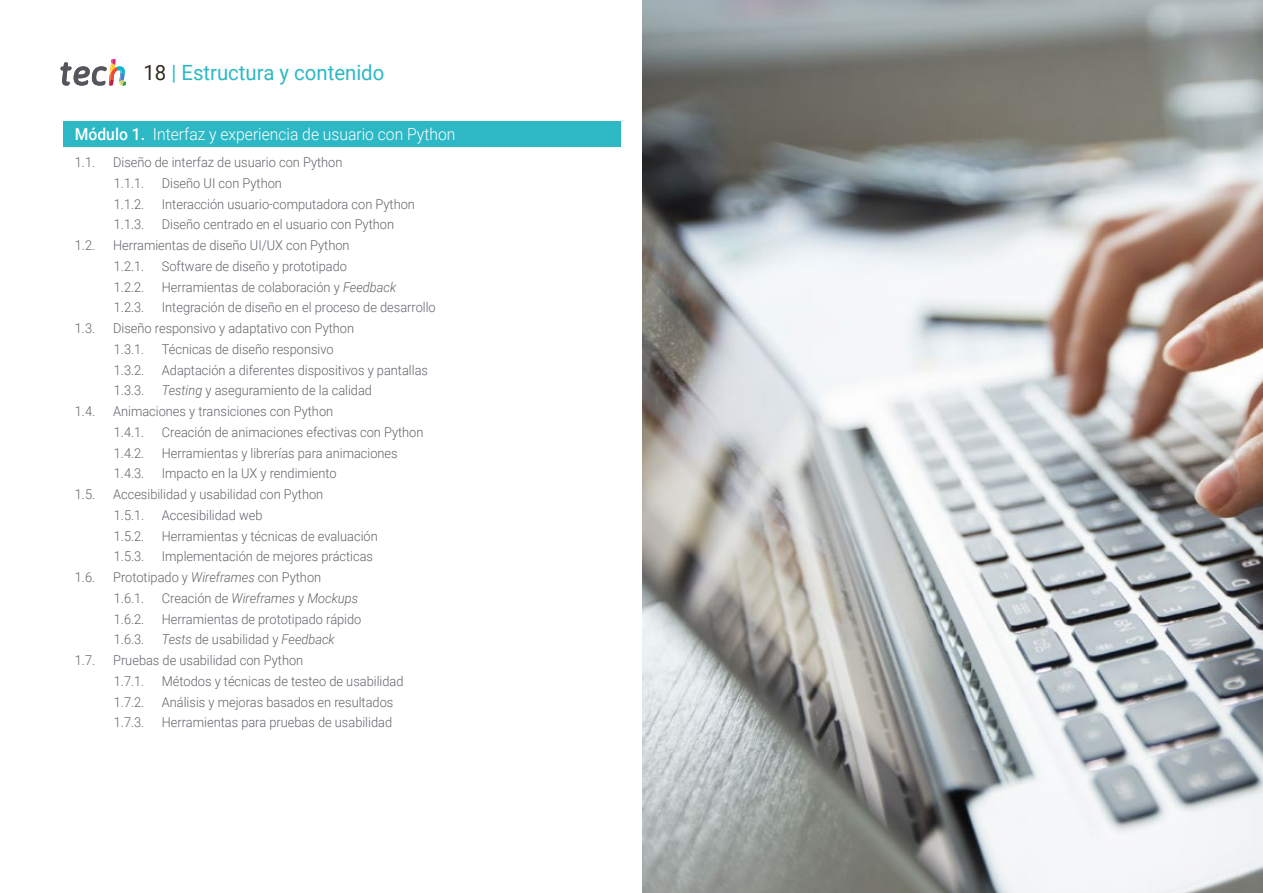
<style>
.page{position:relative;width:1263px;height:893px;background:#fff}
.page>*{position:absolute;margin:0;border:0;box-sizing:border-box;transform-origin:0 0}
.t1{font:21px "Roboto";color:#2db8c5}
.t2{font:300 16.5px "Roboto";color:#fff;scale:.95 1}
.t3{font:300 13.5px/20.7px "Roboto";color:#61646a;scale:.95 1}
.t4{font:italic 300 13.5px "Roboto";color:#61646a;scale:.95 1}
.s1{color:#312e20}
.s2{font-weight:500}
.s3{font-style:italic}
.s4{font-style:normal}
</style>
<div class="page">
<img style="left:642px;top:0;width:621px;height:893px">
<div style="left:64px;top:121px;width:557px;height:25px;background:#2db8c5"></div>
<svg style="left:61px;top:59px;width:65px;height:27px"></svg>
<h1 class="t1" style="left:144px;top:57px;width:242px"><span class="s1">18</span> | Estructura y contenido</h1>
<p class="t2" style="left:75px;top:123px;width:402px"><span class="s2">Módulo 1.</span> Interfaz y experiencia de usuario con Python</p>
<p class="t3" style="left:75px;top:151px;width:23px">1.1.</p>
<p class="t3" style="left:113px;top:151px;width:243px">Diseño de interfaz de usuario con Python<br>1.1.1.</p>
<p class="t3" style="left:162px;top:172px;width:128px">Diseño UI con Python</p>
<p class="t3" style="left:114px;top:193px;width:34px">1.1.2.</p>
<p class="t3" style="left:162px;top:193px;width:268px">Interacción usuario-computadora con Python</p>
<p class="t3" style="left:114px;top:214px;width:34px">1.1.3.</p>
<p class="t3" style="left:162px;top:214px;width:246px">Diseño centrado en el usuario con Python</p>
<p class="t3" style="left:75px;top:234px;width:23px">1.2.</p>
<p class="t3" style="left:113px;top:234px;width:250px">Herramientas de diseño UI/UX con Python<br>1.2.1.</p>
<p class="t3" style="left:162px;top:255px;width:196px">Software de diseño y prototipado</p>
<p class="t3" style="left:114px;top:276px;width:34px">1.2.2.</p>
<p class="t3" style="left:162px;top:276px;width:248px">Herramientas de colaboración y <span class="s3">Feedback</span></p>
<p class="t3" style="left:114px;top:297px;width:34px">1.2.3.</p>
<p class="t3" style="left:162px;top:297px;width:290px">Integración de diseño en el proceso de desarrollo</p>
<p class="t3" style="left:75px;top:317px;width:23px">1.3.</p>
<p class="t3" style="left:113px;top:317px;width:255px">Diseño responsivo y adaptativo con Python<br>1.3.1.</p>
<p class="t3" style="left:162px;top:338px;width:182px">Técnicas de diseño responsivo</p>
<p class="t3" style="left:114px;top:359px;width:34px">1.3.2.</p>
<p class="t3" style="left:162px;top:359px;width:282px">Adaptación a diferentes dispositivos y pantallas</p>
<p class="t3" style="left:114px;top:380px;width:34px">1.3.3.</p>
<p class="t3" style="left:162px;top:380px;width:223px"><span class="s3">Testing</span> y aseguramiento de la calidad</p>
<p class="t3" style="left:75px;top:400px;width:23px">1.4.</p>
<p class="t3" style="left:113px;top:400px;width:233px">Animaciones y transiciones con Python<br>1.4.1.</p>
<p class="t3" style="left:162px;top:421px;width:277px">Creación de animaciones efectivas con Python</p>
<p class="t3" style="left:114px;top:442px;width:34px">1.4.2.</p>
<p class="t3" style="left:162px;top:442px;width:250px">Herramientas y librerías para animaciones</p>
<p class="t3" style="left:114px;top:463px;width:34px">1.4.3.</p>
<p class="t3" style="left:162px;top:463px;width:186px">Impacto en la UX y rendimiento</p>
<p class="t3" style="left:75px;top:483px;width:23px">1.5.</p>
<p class="t3" style="left:113px;top:483px;width:223px">Accesibilidad y usabilidad con Python<br>1.5.1.</p>
<p class="t3" style="left:162px;top:504px;width:107px">Accesibilidad web</p>
<p class="t3" style="left:114px;top:525px;width:34px">1.5.2.</p>
<p class="t3" style="left:162px;top:525px;width:229px">Herramientas y técnicas de evaluación</p>
<p class="t3" style="left:114px;top:546px;width:34px">1.5.3.</p>
<p class="t3" style="left:162px;top:546px;width:224px">Implementación de mejores prácticas</p>
<p class="t3" style="left:75px;top:566px;width:23px">1.6.</p>
<p class="t3" style="left:113px;top:566px;width:221px">Prototipado y <span class="s3">Wireframes</span> con Python<br>1.6.1.</p>
<p class="t4" style="left:162px;top:589px;width:208px"><span class="s4">Creación de</span> Wireframes <span class="s4">y</span> Mockups</p>
<p class="t3" style="left:114px;top:608px;width:34px">1.6.2.</p>
<p class="t3" style="left:162px;top:608px;width:212px">Herramientas de prototipado rápido</p>
<p class="t3" style="left:114px;top:629px;width:34px">1.6.3.</p>
<p class="t4" style="left:162px;top:630px;width:183px">Tests <span class="s4">de usabilidad y</span> Feedback</p>
<p class="t3" style="left:75px;top:649px;width:23px">1.7.</p>
<p class="t3" style="left:113px;top:649px;width:202px">Pruebas de usabilidad con Python<br>1.7.1.</p>
<p class="t3" style="left:162px;top:670px;width:256px">Métodos y técnicas de testeo de usabilidad</p>
<p class="t3" style="left:114px;top:691px;width:34px">1.7.2.</p>
<p class="t3" style="left:162px;top:691px;width:245px">Análisis y mejoras basados en resultados</p>
<p class="t3" style="left:114px;top:712px;width:34px">1.7.3.</p>
<p class="t3" style="left:162px;top:712px;width:244px">Herramientas para pruebas de usabilidad</p>
</div>
